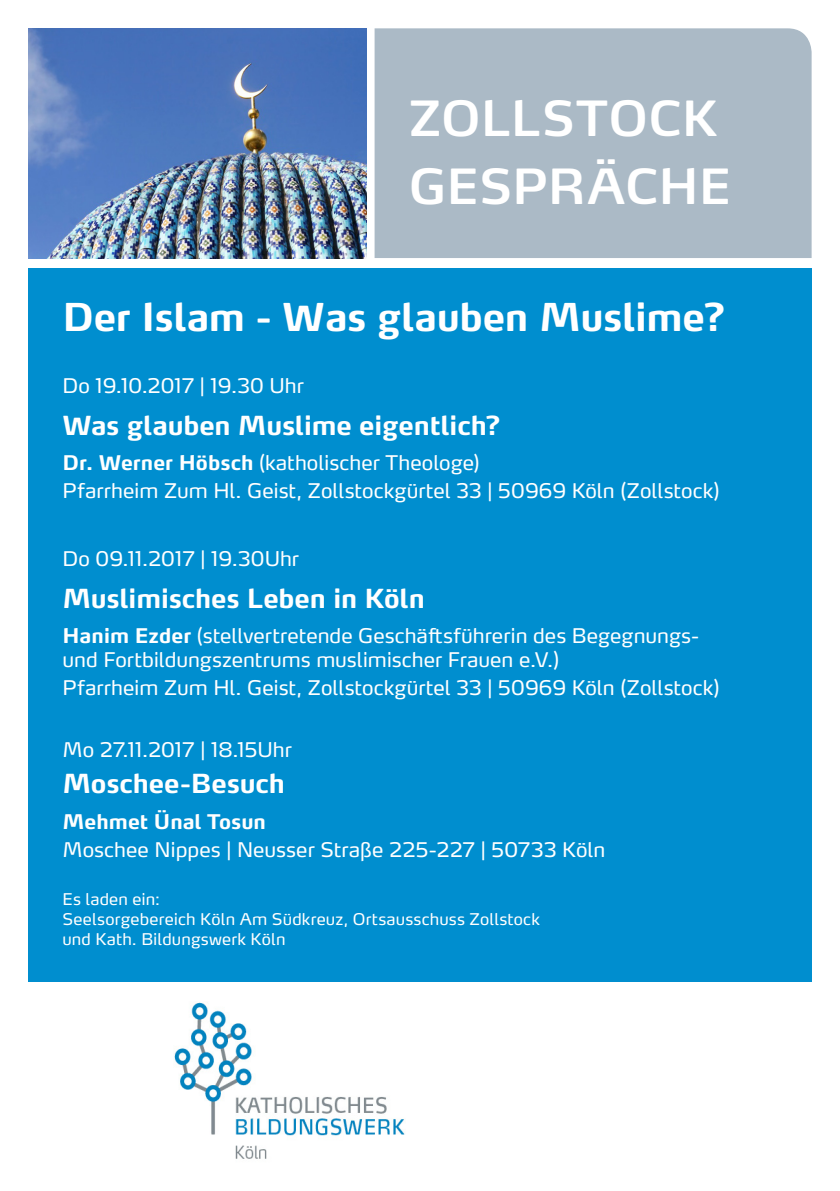
<style>
.page{position:relative;width:840px;height:1191px;background:#fff}
.page>*{position:absolute;margin:0;border:0;box-sizing:border-box;transform-origin:0 0}
._01_Headline_1_Ordnu{font:600 48px "Max OT";letter-spacing:.005em;color:#fff}
._03_Grundtext{font:700 38px "Max OT";letter-spacing:-.01em;color:#fff}
._03_Grundtext-2{font:700 26px "Max OT";letter-spacing:-.01em;color:#fff}
._03_Grundtext-3{font:20px/24px "Max OT";color:#fff}
._03_Grundtext-4{font:700 20px "Max OT";color:#fff}
._03_Grundtext-5{font:16px/20px "Max OT";letter-spacing:.01em;color:#fff}
.s1{font-weight:700}
</style>
<div class="page">
<img style="left:28px;top:28px;width:338px;height:230px">
<div style="left:374px;top:28px;width:437px;height:230px;background:#abbac6"></div>
<div style="left:28px;top:268px;width:783px;height:713px;background:#008ecf"></div>
<img style="left:174px;top:1002px;width:231px;height:157px">
<p class="_01_Headline_1_Ordnu" style="left:408px;top:87px;width:310px">ZOLLSTOCK</p>
<p class="_01_Headline_1_Ordnu" style="left:408px;top:155px;width:323px">GESPRÄCHE</p>
<p class="_03_Grundtext" style="left:62px;top:292px;width:664px">Der Islam - Was glauben Muslime?</p>
<p class="_03_Grundtext-3" style="left:62px;top:374px;width:243px">Do 19.10.2017 | 19.30 Uhr</p>
<p class="_03_Grundtext-2" style="left:62px;top:408px;width:440px">Was glauben Muslime eigentlich?</p>
<p class="_03_Grundtext-3" style="left:62px;top:451px;width:418px"><span class="s1">Dr. Werner Höbsch</span> (katholischer Theologe)</p>
<p class="_03_Grundtext-3" style="left:62px;top:479px;width:658px">Pfarrheim Zum Hl. Geist, Zollstockgürtel 33 | 50969 Köln (Zollstock)</p>
<p class="_03_Grundtext-3" style="left:62px;top:546px;width:238px">Do 09.11.2017 | 19.30Uhr</p>
<p class="_03_Grundtext-2" style="left:62px;top:581px;width:363px">Muslimisches Leben in Köln</p>
<p class="_03_Grundtext-3" style="left:62px;top:623px;width:638px"><span class="s1">Hanim Ezder</span> (stellvertretende Geschäftsführerin des Begegnungs&shy;und Fortbildungszentrums muslimischer Frauen e.V.)</p>
<p class="_03_Grundtext-3" style="left:62px;top:675px;width:658px">Pfarrheim Zum Hl. Geist, Zollstockgürtel 33 | 50969 Köln (Zollstock)</p>
<p class="_03_Grundtext-3" style="left:62px;top:737px;width:231px">Mo 27.11.2017 | 18.15Uhr</p>
<p class="_03_Grundtext-2" style="left:62px;top:766px;width:224px">Moschee-Besuch</p>
<p class="_03_Grundtext-4" style="left:62px;top:808px;width:205px">Mehmet Ünal Tosun</p>
<p class="_03_Grundtext-3" style="left:62px;top:837px;width:544px">Moschee Nippes | Neusser Straße 225-227 | 50733 Köln</p>
<p class="_03_Grundtext-5" style="left:62px;top:889px;width:478px">Es laden ein:<br>Seelsorgebereich Köln Am Südkreuz, Ortsausschuss Zollstock</p>
<p class="_03_Grundtext-5" style="left:62px;top:929px;width:224px">und Kath. Bildungswerk Köln</p>
</div>
